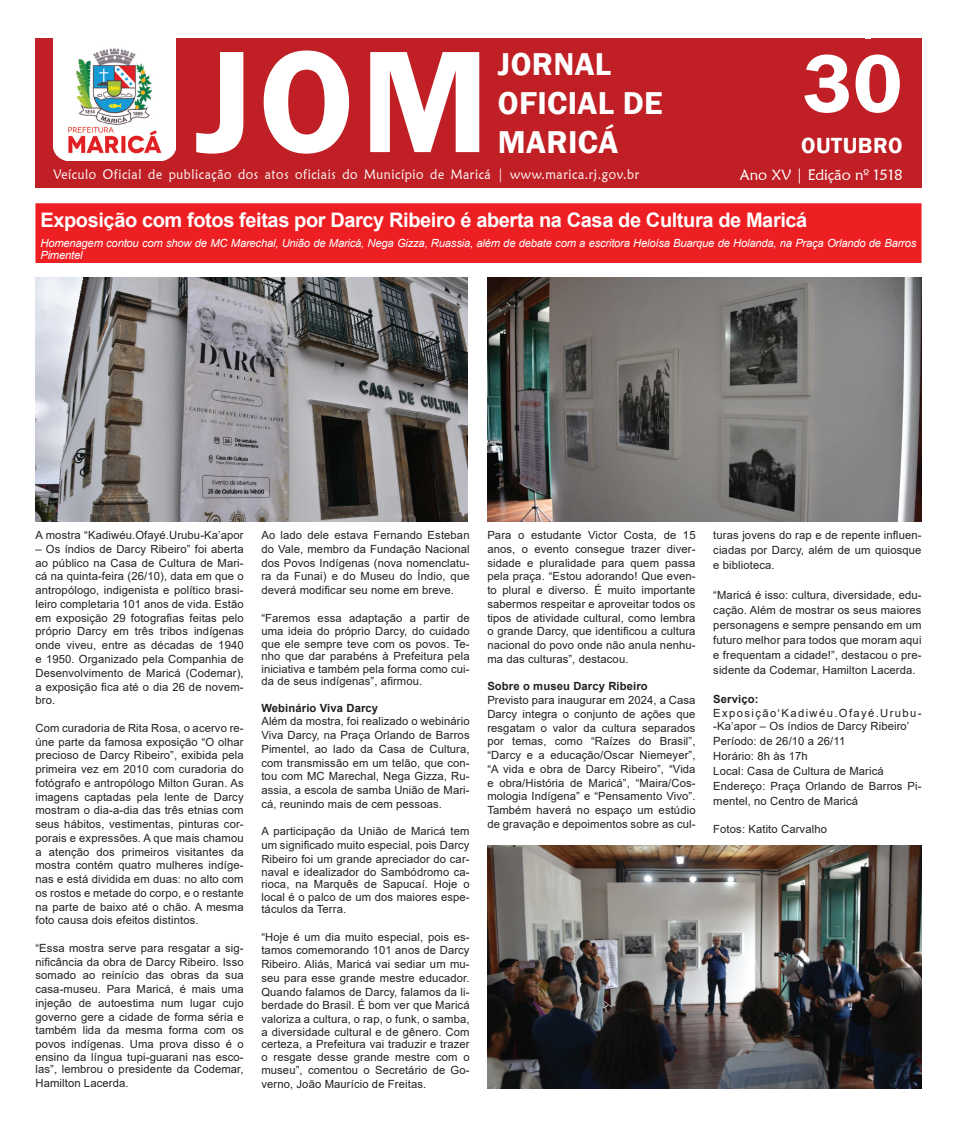
<style>
.page{position:relative;width:957px;height:1124px;background:#fff}
.page>*{position:absolute;margin:0;border:0;box-sizing:border-box;transform-origin:0 0}
.t1{font:600 150px "Franklin Gothic";color:#fff}
.t2{font:600 85px "Franklin Gothic";color:#fff}
.t3{font:600 32.5px/38.8px "Franklin Gothic";letter-spacing:.01em;color:#fff}
.t4{font:600 22.5px "Franklin Gothic";letter-spacing:.025em;color:#fff}
.t5{font:700 20px "Arial";letter-spacing:-.02em;color:#fff}
.t6{font:15px "Maiandra GD";color:#fff}
.t7{font:13.75px "Maiandra GD";letter-spacing:.05em;color:#fff;scale:.9 1}
.t8{font:12.5px "Maiandra GD";color:#fff}
.t9{font:11.25px/13.8px "Arial";letter-spacing:.01em;color:#231f20;text-align:justify}
.t10{font:italic 11.25px/12.5px "Arial";letter-spacing:-.02em;color:#fff}
.t11{font:11.25px/13.8px "Arial";letter-spacing:.12em;color:#231f20}
.t12{font:700 11.25px "Arial";letter-spacing:.01em;color:#231f20}
</style>
<div class="page">
<div style="left:870px;top:38px;width:51px;height:21px;background:#c02025"></div>
<div style="left:35px;top:38px;width:830px;height:21px;background:#c02025"></div>
<div style="left:35px;top:203px;width:886px;height:60px;background:#ee1f23"></div>
<img style="left:35px;top:277px;width:432px;height:244px">
<img style="left:487px;top:277px;width:434px;height:244px">
<img style="left:487px;top:845px;width:434px;height:243px">
<div style="left:35px;top:39px;width:886px;height:149px;background:#c02025"></div>
<img style="left:54px;top:38px;width:121px;height:123px">
<p class="t8" style="left:239px;top:41px;width:423px">JORNAL OFICIAL DE MARICÁ | nº 1518 | Ano XV | 30 de outubro de 2023</p>
<h1 class="t1" style="left:195px;top:9px;width:295px">JOM</h1>
<h3 class="t3" style="left:498px;top:45px;width:166px">JORNAL<br>OFICIAL DE<br>MARICÁ</h3>
<h2 class="t2" style="left:803px;top:31px;width:101px">30</h2>
<h3 class="t4" style="left:801px;top:131px;width:103px">OUTUBRO</h3>
<p class="t7" style="left:54px;top:166px;width:652px">Veículo Oficial de publicação dos atos oficiais do Município de Maricá | www.marica.rj.gov.br</p>
<h3 class="t6" style="left:740px;top:166px;width:164px">Ano XV | Edição nº 1518</h3>
<h3 class="t5" style="left:40px;top:205px;width:768px">Exposição com fotos feitas por Darcy Ribeiro é aberta na Casa de Cultura de Maricá</h3>
<p class="t10" style="left:40px;top:237px;width:877px">Homenagem contou com show de MC Marechal, União de Maricá, Nega Gizza, Ruassia, além de debate com a escritora Heloísa Buarque de Holanda, na Praça Orlando de Barros<br>Pimentel</p>
<p class="t9" style="left:35px;top:528px;width:210px">A mostra “Kadiwéu.Ofayé.Urubu-Ka’apor</p>
<p class="t9" style="left:35px;top:542px;width:210px">– Os índios de Darcy Ribeiro” foi aberta ao público na Casa de Cultura de Mari&shy;cá na quinta-feira (26/10), data em que o antropólogo, indigenista e político brasi&shy;leiro completaria 101 anos de vida. Estão em exposição 29 fotografias feitas pelo próprio Darcy em três tribos indígenas onde viveu, entre as décadas de 1940 e 1950. Organizado pela Companhia de Desenvolvimento de Maricá (Codemar), a exposição fica até o dia 26 de novem&shy;bro.</p>
<p class="t9" style="left:35px;top:720px;width:210px">Com curadoria de Rita Rosa, o acervo re&shy;úne parte da famosa exposição “O olhar precioso de Darcy Ribeiro”, exibida pela primeira vez em 2010 com curadoria do fotógrafo e antropólogo Milton Guran. As imagens captadas pela lente de Darcy mostram o dia-a-dia das três etnias com seus hábitos, vestimentas, pinturas cor&shy;porais e expressões. A que mais chamou a atenção dos primeiros visitantes da mostra contém quatro mulheres indíge&shy;nas e está dividida em duas: no alto com os rostos e metade do corpo, e o restante na parte de baixo até o chão. A mesma foto causa dois efeitos distintos.</p>
<p class="t9" style="left:35px;top:940px;width:210px">“Essa mostra serve para resgatar a sig&shy;nificância da obra de Darcy Ribeiro. Isso somado ao reinício das obras da sua casa-museu. Para Maricá, é mais uma injeção de autoestima num lugar cujo governo gere a cidade de forma séria e também lida da mesma forma com os povos indígenas. Uma prova disso é o</p>
<p class="t9" style="left:35px;top:1050px;width:210px;line-height:12.5px">ensino da língua tupi-guarani nas esco&shy;las”, lembrou o presidente da Codemar,</p>
<p class="t9" style="left:35px;top:1075px;width:95px">Hamilton Lacerda.</p>
<p class="t9" style="left:261px;top:528px;width:210px">Ao lado dele estava Fernando Esteban do Vale, membro da Fundação Nacional dos Povos Indígenas (nova nomenclatu&shy;ra da Funai) e do Museu do Índio, que deverá modificar seu nome em breve.</p>
<p class="t9" style="left:261px;top:610px;width:210px">“Faremos essa adaptação a partir de uma ideia do próprio Darcy, do cuidado</p>
<p class="t9" style="left:261px;top:637px;width:210px;line-height:12.5px">que ele sempre teve com os povos. Te&shy;nho que dar parabéns à Prefeitura pela iniciativa e também pela forma como cui&shy;da de seus indígenas”, afirmou.</p>
<p class="t12" style="left:261px;top:699px;width:118px">Webinário Viva Darcy</p>
<p class="t9" style="left:261px;top:714px;width:210px">Além da mostra, foi realizado o webinário Viva Darcy, na Praça Orlando de Barros Pimentel, ao lado da Casa de Cultura, com transmissão em um telão, que con&shy;tou com MC Marechal, Nega Gizza, Ru&shy;assia, a escola de samba União de Mari&shy;cá, reunindo mais de cem pessoas.</p>
<p class="t9" style="left:261px;top:824px;width:210px">A participação da União de Maricá tem um significado muito especial, pois Darcy Ribeiro foi um grande apreciador do car-</p>
<p class="t9" style="left:261px;top:865px;width:210px;line-height:12.5px">naval e idealizador do Sambódromo ca&shy;rioca, na Marquês de Sapucaí. Hoje o local é o palco de um dos maiores espe&shy;táculos da Terra.</p>
<p class="t9" style="left:261px;top:929px;width:210px">“Hoje é um dia muito especial, pois es&shy;tamos comemorando 101 anos de Darcy Ribeiro. Aliás, Maricá vai sediar um mu&shy;seu para esse grande mestre educador.<br>Quando falamos de Darcy, falamos da li&shy;berdade do Brasil. É bom ver que Maricá valoriza a cultura, o rap, o funk, o samba,</p>
<p class="t9" style="left:261px;top:1025px;width:210px;line-height:12.5px">a diversidade cultural e de gênero. Com certeza, a Prefeitura vai traduzir e trazer o resgate desse grande mestre com o</p>
<p class="t9" style="left:261px;top:1063px;width:210px">museu”, comentou o Secretário de Go&shy;verno, João Maurício de Freitas.</p>
<p class="t9" style="left:487px;top:528px;width:210px">Para o estudante Victor Costa, de 15 anos, o evento consegue trazer diver&shy;sidade e pluralidade para quem passa pela praça. “Estou adorando! Que even&shy;to plural e diverso. É muito importante sabermos respeitar e aproveitar todos os tipos de atividade cultural, como lembra o grande Darcy, que identificou a cultura nacional do povo onde não anula nenhu&shy;ma das culturas”, destacou.</p>
<p class="t12" style="left:487px;top:678px;width:162px">Sobre o museu Darcy Ribeiro</p>
<p class="t9" style="left:487px;top:693px;width:210px">Previsto para inaugurar em 2024, a Casa Darcy integra o conjunto de ações que resgatam o valor da cultura separados por temas, como “Raízes do Brasil”, “Darcy e a educação/Oscar Niemeyer”, “A vida e obra de Darcy Ribeiro”, “Vida e obra/História de Maricá”, “Maira/Cos&shy;mologia Indígena” e “Pensamento Vivo”.<br>Também haverá no espaço um estúdio de gravação e depoimentos sobre as cul-</p>
<p class="t9" style="left:713px;top:527px;width:210px;line-height:15px">turas jovens do rap e de repente influen&shy;ciadas por Darcy, além de um quiosque e biblioteca.</p>
<p class="t9" style="left:713px;top:587px;width:210px;line-height:15px">“Maricá é isso: cultura, diversidade, edu&shy;cação. Além de mostrar os seus maiores personagens e sempre pensando em um futuro melhor para todos que moram aqui e frequentam a cidade!”, destacou o pre&shy;sidente da Codemar, Hamilton Lacerda.</p>
<p class="t12" style="left:713px;top:690px;width:47px">Serviço:</p>
<p class="t11" style="left:713px;top:705px;width:210px">Exposição‘Kadiwéu.Ofayé.Urubu--Ka’apor – Os índios de Darcy Ribeiro’</p>
<p class="t9" style="left:713px;top:733px;width:210px;line-height:15px;text-align:left">Período: de 26/10 a 26/11<br>Horário: 8h às 17h<br>Local: Casa de Cultura de Maricá<br>Endereço: Praça Orlando de Barros Pi&shy;mentel, no Centro de Maricá</p>
<p class="t9" style="left:713px;top:821px;width:115px">Fotos: Katito Carvalho</p>
</div>
